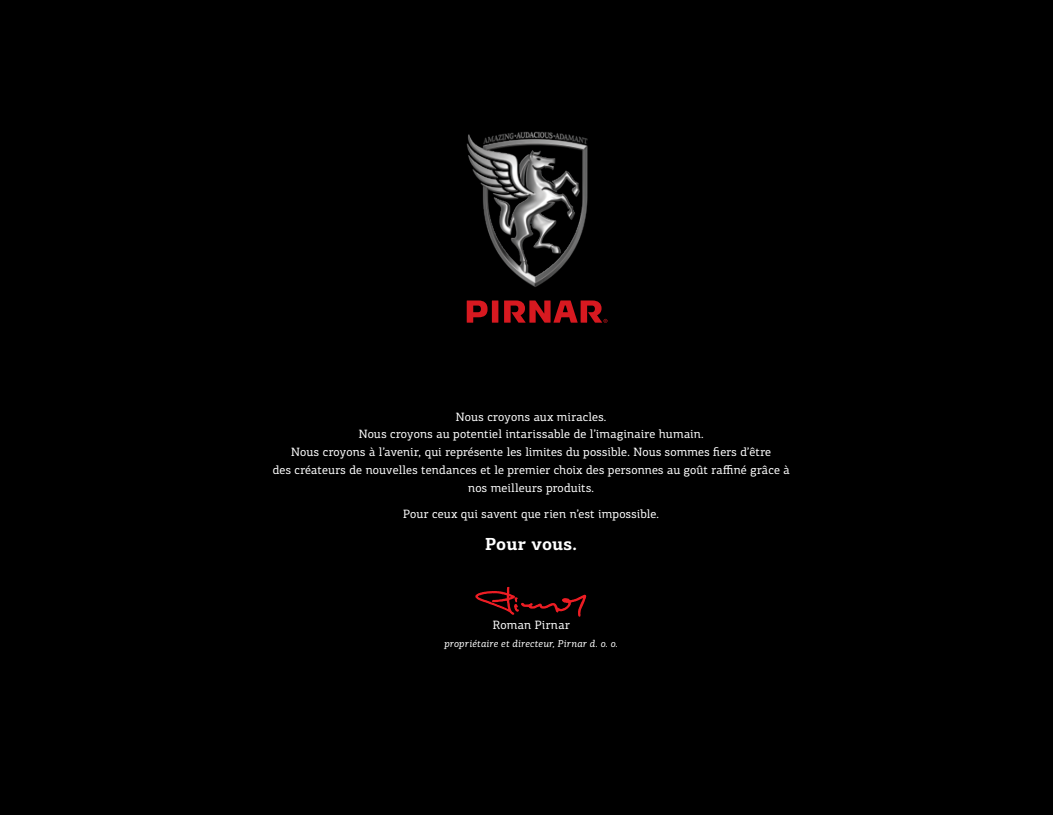
<style>
.page{position:relative;width:1053px;height:815px;background:#fff}
.page>*{position:absolute;margin:0;border:0;box-sizing:border-box;transform-origin:0 0}
.t1{font:700 17.5px "PF Agora Slab Pro";letter-spacing:.005em;color:#fff}
.t2{font:12.12px/17.8px "PF Agora Slab Pro";letter-spacing:.015em;color:#fff;text-align:center}
.t3{font:italic 10px "PF Agora Slab Pro";letter-spacing:.015em;color:#fff}
</style>
<div class="page">
<div style="left:0;top:0;width:1052px;height:815px;background:#000"></div>
<svg style="left:475px;top:586px;width:112px;height:31px"></svg>
<svg style="left:466px;top:300px;width:141px;height:23px"></svg>
<img style="left:466px;top:131px;width:122px;height:156px">
<p class="t2" style="left:273px;top:408px;width:518px">Nous croyons aux miracles.<br>Nous croyons au potentiel intarissable de l’imaginaire humain.<br>Nous croyons à l’avenir, qui représente les limites du possible. Nous sommes fiers d’être<br>des créateurs de nouvelles tendances et le premier choix des personnes au goût raffiné grâce à nos meilleurs produits.</p>
<p class="t2" style="left:403px;top:505px;width:257px">Pour ceux qui savent que rien n’est impossible.</p>
<h1 class="t1" style="left:485px;top:532px;width:93px">Pour vous.</h1>
<p class="t2" style="left:492px;top:616px;width:79px">Roman Pirnar</p>
<p class="t3" style="left:444px;top:638px;width:175px">propriétaire et directeur, Pirnar d. o. o.</p>
</div>
